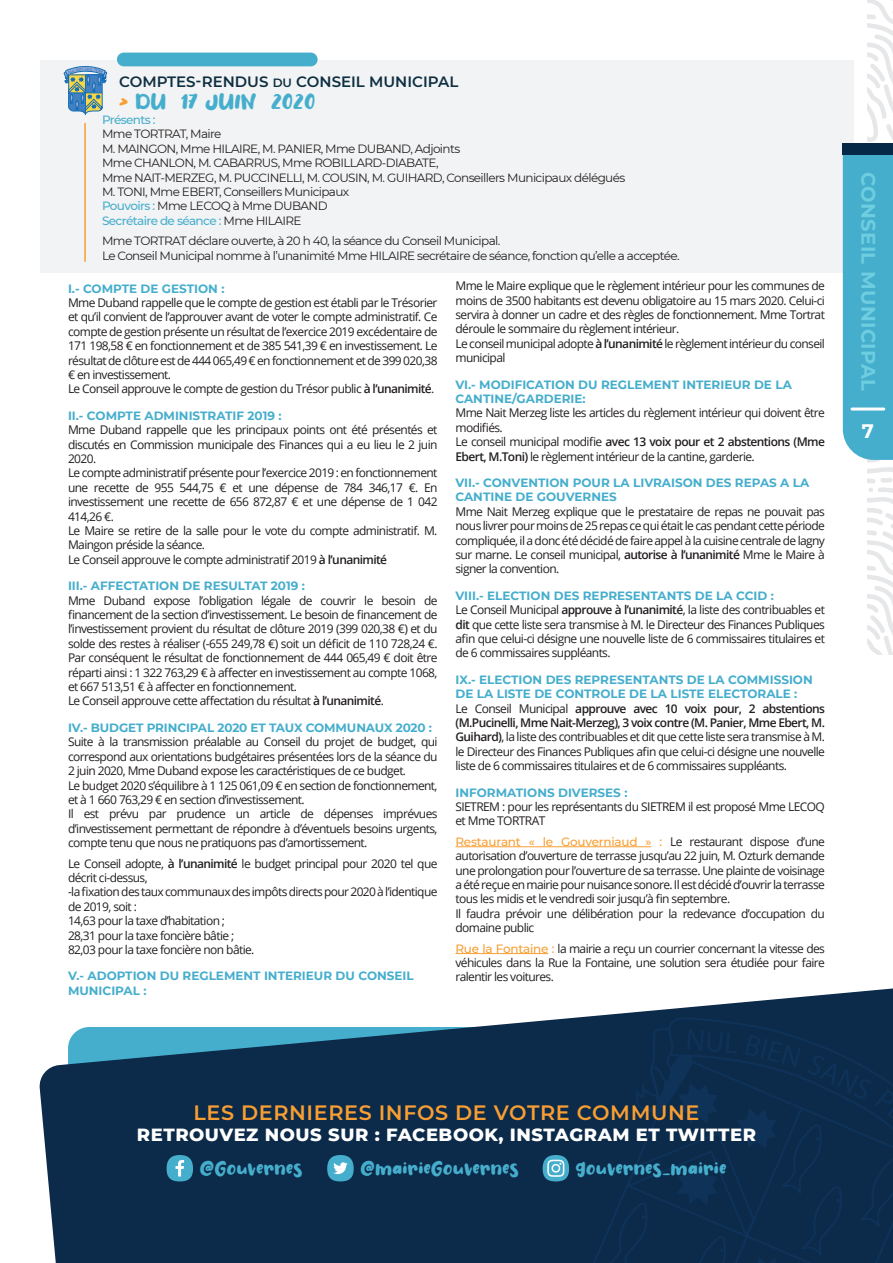
<style>
.page{position:relative;width:893px;height:1263px;background:#fff}
.page>*{position:absolute;margin:0;border:0;box-sizing:border-box;transform-origin:0 0}
.t1{font:24px "Wash Your Hand";color:#46aecd}
.t2{font:21.3px "Wash Your Hand";color:#46aecd}
.t3{font:600 20.7px "Montserrat";letter-spacing:.03em;color:#f89e32}
.t4{font:700 19.5px "Montserrat";letter-spacing:.02em;color:#6fcde0}
.t5{font:700 19.5px "Montserrat";color:#fff}
.t6{font:800 18px "Montserrat";letter-spacing:.03em;color:#fff}
.t7{font:600 15px "Montserrat";color:#0e2e41}
.t8{font:12px/14.4px "Open Sans";letter-spacing:-.05em;color:#231f20}
.t9{font:700 12px/14.4px "Montserrat";color:#46aecd}
.t10{font:12px/14.4px "Montserrat";letter-spacing:-.05em;color:#231f20}
.t11{font:500 12px "Montserrat";letter-spacing:-.02em;color:#f89e32}
.t12{font:500 12px "Montserrat";letter-spacing:-.05em;color:#46aecd}
.s1{font-size:12px}
.s2{color:#f89e32}
.s3{font-weight:500;color:#46aecd}
.s4{font-weight:600}
.s5{font-family:"Open Sans";font-weight:400;color:#231f20}
.s6{font-family:"Montserrat";font-weight:500;color:#f89e32}
</style>
<div class="page">
<div style="left:40px;top:60px;width:813px;height:212px;background:#f2f3f4"></div>
<hr style="left:455px;top:846px;width:196px;height:1px;background:#f89e32">
<hr style="left:455px;top:953px;width:93px;height:1px;background:#f89e32">
<div style="left:117px;top:53px;width:201px;height:13px;background:#46aecd;border-radius:7px"></div>
<svg style="left:64px;top:66px;width:43px;height:48px"></svg>
<hr style="left:84px;top:123px;width:2px;height:138px;background:#f89e32">
<svg style="left:39px;top:988px;width:854px;height:275px;fill:#0c2a49"></svg>
<div style="left:580px;top:1056px;width:27px;height:207px;background:#0c2a49"></div>
<svg style="left:607px;top:1017px;width:286px;height:246px;background:#0c2b4b"></svg>
<div style="left:167px;top:1155px;width:26px;height:26px;background:#46aecd;border-radius:50%"></div>
<svg style="left:176px;top:1160px;width:8px;height:16px"></svg>
<div style="left:327px;top:1155px;width:27px;height:26px;background:#46aecd;border-radius:50%"></div>
<svg style="left:333px;top:1162px;width:15px;height:12px"></svg>
<div style="left:543px;top:1155px;width:26px;height:26px;background:#46aecd;border-radius:50%"></div>
<svg style="left:547px;top:1160px;width:17px;height:17px"></svg>
<svg style="left:843px;top:0;width:50px;height:655px"></svg>
<hr style="left:852px;top:407px;width:32px;height:3px;background:#fff">
<div style="left:843px;top:144px;width:50px;height:11px;background:#052947"></div>
<p class="t7" style="left:119px;top:71px;width:341px">COMPTES-RENDUS <span class="s1">DU</span> CONSEIL MUNICIPAL</p>
<h1 class="t1" style="left:119px;top:90px;width:198px"><span class="s2">&gt;</span> DU 17 JUIN 2020</h1>
<p class="t12" style="left:102px;top:111px;width:55px">Présents :</p>
<p class="t10" style="left:102px;top:126px;width:525px">Mme TORTRAT, Maire<br>M. MAINGON, Mme HILAIRE, M. PANIER, Mme DUBAND, Adjoints<br>Mme CHANLON, M. CABARRUS, Mme ROBILLARD-DIABATE,<br>Mme NAIT-MERZEG, M. PUCCINELLI, M. COUSIN, M. GUIHARD, Conseillers Municipaux délégués M. TONI, Mme EBERT, Conseillers Municipaux<br><span class="s3">Pouvoirs :</span> Mme LECOQ à Mme DUBAND<br><span class="s3">Secrétaire de séance :</span> Mme HILAIRE</p>
<p class="t10" style="left:102px;top:233px;width:579px">Mme TORTRAT déclare ouverte, à 20 h 40, la séance du Conseil Municipal.<br>Le Conseil Municipal nomme à l’unanimité Mme HILAIRE secrétaire de séance, fonction qu’elle a acceptée.</p>
<p class="t9" style="left:68px;top:281px;width:158px">I.- COMPTE DE GESTION :</p>
<p class="t8" style="left:68px;top:295px;width:371px">Mme Duband rappelle que le compte de gestion est établi par le Trésorier et qu’il convient de l’approuver avant de voter le compte administratif. Ce compte de gestion présente un résultat de l’exercice 2019 excédentaire de 171 198,58 € en fonctionnement et de 385 541,39 € en investissement. Le résultat de clôture est de 444 065,49 € en fonctionnement et de 399 020,38 € en investissement.<br>Le Conseil approuve le compte de gestion du Trésor public <span class="s4">à l’unanimité</span>.</p>
<p class="t9" style="left:68px;top:408px;width:215px">II.- COMPTE ADMINISTRATIF 2019 :</p>
<p class="t8" style="left:68px;top:422px;width:371px">Mme Duband rappelle que les principaux points ont été présentés et discutés en Commission municipale des Finances qui a eu lieu le 2 juin 2020.<br>Le compte administratif présente pour l’exercice 2019 : en fonctionnement une recette de 955 544,75 € et une dépense de 784 346,17 €. En investissement une recette de 656 872,87 € et une dépense de 1 042<br>414,26 €.<br>Le Maire se retire de la salle pour le vote du compte administratif. M.<br>Maingon préside la séance.<br>Le Conseil approuve le compte administratif 2019 <span class="s4">à l’unanimité</span></p>
<p class="t9" style="left:68px;top:578px;width:238px">III.- AFFECTATION DE RESULTAT 2019 :</p>
<p class="t8" style="left:68px;top:593px;width:371px">Mme Duband expose l’obligation légale de couvrir le besoin de financement de la section d’investissement. Le besoin de financement de l’investissement provient du résultat de clôture 2019 (399 020,38 €) et du solde des restes à réaliser (-655 249,78 €) soit un déficit de 110 728,24 €.<br>Par conséquent le résultat de fonctionnement de 444 065,49 € doit être réparti ainsi : 1 322 763,29 € à affecter en investissement au compte 1068, et 667 513,51 € à affecter en fonctionnement.<br>Le Conseil approuve cette affectation du résultat <span class="s4">à l’unanimité</span>.</p>
<p class="t9" style="left:68px;top:720px;width:365px">IV.- BUDGET PRINCIPAL 2020 ET TAUX COMMUNAUX 2020 :</p>
<p class="t8" style="left:68px;top:734px;width:371px">Suite à la transmission préalable au Conseil du projet de budget, qui correspond aux orientations budgétaires présentées lors de la séance du 2 juin 2020, Mme Duband expose les caractéristiques de ce budget.<br>Le budget 2020 s’équilibre à 1 125 061,09 € en section de fonctionnement, et à 1 660 763,29 € en section d’investissement.<br>Il est prévu par prudence un article de dépenses imprévues d’investissement permettant de répondre à d’éventuels besoins urgents, compte tenu que nous ne pratiquons pas d’amortissement.</p>
<p class="t8" style="left:68px;top:856px;width:371px">Le Conseil adopte, <span class="s4">à l’unanimité</span> le budget principal pour 2020 tel que décrit ci-dessus,<br>-la fixation des taux communaux des impôts directs pour 2020 à l’identique de 2019, soit :<br>14,63 pour la taxe d’habitation ;<br>28,31 pour la taxe foncière bâtie ;<br>82,03 pour la taxe foncière non bâtie.</p>
<p class="t9" style="left:68px;top:968px;width:347px">V.- ADOPTION DU REGLEMENT INTERIEUR DU CONSEIL<br>MUNICIPAL :</p>
<p class="t8" style="left:455px;top:278px;width:371px">Mme le Maire explique que le règlement intérieur pour les communes de moins de 3500 habitants est devenu obligatoire au 15 mars 2020. Celui-ci servira à donner un cadre et des règles de fonctionnement. Mme Tortrat déroule le sommaire du règlement intérieur.<br>Le conseil municipal adopte <span class="s4">à l’unanimité</span> le règlement intérieur du conseil municipal</p>
<p class="t9" style="left:455px;top:377px;width:338px">VI.- MODIFICATION DU REGLEMENT INTERIEUR DE LA<br>CANTINE/GARDERIE:</p>
<p class="t8" style="left:455px;top:406px;width:371px">Mme Nait Merzeg liste les articles du règlement intérieur qui doivent être modifiés.<br>Le conseil municipal modifie <span class="s4">avec 13 voix pour et 2 abstentions (Mme Ebert, M.Toni)</span> le règlement intérieur de la cantine, garderie.</p>
<p class="t9" style="left:455px;top:475px;width:355px">VII.- CONVENTION POUR LA LIVRAISON DES REPAS A LA<br>CANTINE DE GOUVERNES</p>
<p class="t8" style="left:455px;top:504px;width:371px;text-align:justify">Mme Nait Merzeg explique que le prestataire de repas ne pouvait pas nous livrer pour moins de 25 repas ce qui était le cas pendant cette période compliquée, il a donc été décidé de faire appel à la cuisine centrale de lagny sur marne. Le conseil municipal, <span class="s4">autorise à l’unanimité</span> Mme le Maire à signer la convention.</p>
<p class="t9" style="left:455px;top:588px;width:320px">VIII.- ELECTION DES REPRESENTANTS DE LA CCID :</p>
<p class="t8" style="left:455px;top:602px;width:371px;text-align:justify">Le Conseil Municipal <span class="s4">approuve à l’unanimité</span>, la liste des contribuables et <span class="s4">dit</span> que cette liste sera transmise à M. le Directeur des Finances Publiques afin que celui-ci désigne une nouvelle liste de 6 commissaires titulaires et de 6 commissaires suppléants.</p>
<p class="t9" style="left:455px;top:672px;width:359px">IX.- ELECTION DES REPRESENTANTS DE LA COMMISSION<br>DE LA LISTE DE CONTROLE DE LA LISTE ELECTORALE :</p>
<p class="t8" style="left:455px;top:701px;width:371px;text-align:justify">Le Conseil Municipal <span class="s4">approuve avec 10 voix pour, 2 abstentions (M.Pucinelli, Mme Nait-Merzeg), 3 voix contre (M. Panier, Mme Ebert, M.<br>Guihard)</span>, la liste des contribuables et dit que cette liste sera transmise à M. le Directeur des Finances Publiques afin que celui-ci désigne une nouvelle liste de 6 commissaires titulaires et de 6 commissaires suppléants.</p>
<p class="t9" style="left:455px;top:785px;width:173px">INFORMATIONS DIVERSES :</p>
<p class="t8" style="left:455px;top:799px;width:371px">SIETREM : pour les représentants du SIETREM il est proposé Mme LECOQ et Mme TORTRAT</p>
<p class="t11" style="left:455px;top:833px;width:371px">Restaurant « le Gouverniaud » : <span class="s5">Le restaurant dispose d’une</span></p>
<p class="t8" style="left:455px;top:848px;width:371px">autorisation d’ouverture de terrasse jusqu’au 22 juin, M. Ozturk demande une prolongation pour l’ouverture de sa terrasse. Une plainte de voisinage a été reçue en mairie pour nuisance sonore. Il est décidé d’ouvrir la terrasse tous les midis et le vendredi soir jusqu’à fin septembre.<br>Il faudra prévoir une délibération pour la redevance d’occupation du domaine public</p>
<p class="t8" style="left:455px;top:941px;width:371px;text-align:justify"><span class="s6">Rue la Fontaine :</span> la mairie a reçu un courrier concernant la vitesse des véhicules dans la Rue la Fontaine, une solution sera étudiée pour faire ralentir les voitures.</p>
<h3 class="t4" style="left:882px;top:172px;width:221px;rotate:90deg">CONSEIL MUNICIPAL</h3>
<h3 class="t5" style="left:862px;top:417px;width:14px">7</h3>
<h3 class="t3" style="left:193px;top:1098px;width:507px">LES DERNIERES INFOS DE VOTRE COMMUNE</h3>
<h3 class="t6" style="left:137px;top:1122px;width:621px">RETROUVEZ NOUS SUR : FACEBOOK, INSTAGRAM ET TWITTER</h3>
<h2 class="t2" style="left:200px;top:1159px;width:105px">@Gouvernes</h2>
<h2 class="t2" style="left:360px;top:1159px;width:160px">@mairieGouvernes</h2>
<h2 class="t2" style="left:576px;top:1159px;width:152px">gouvernes_mairie</h2>
</div>
